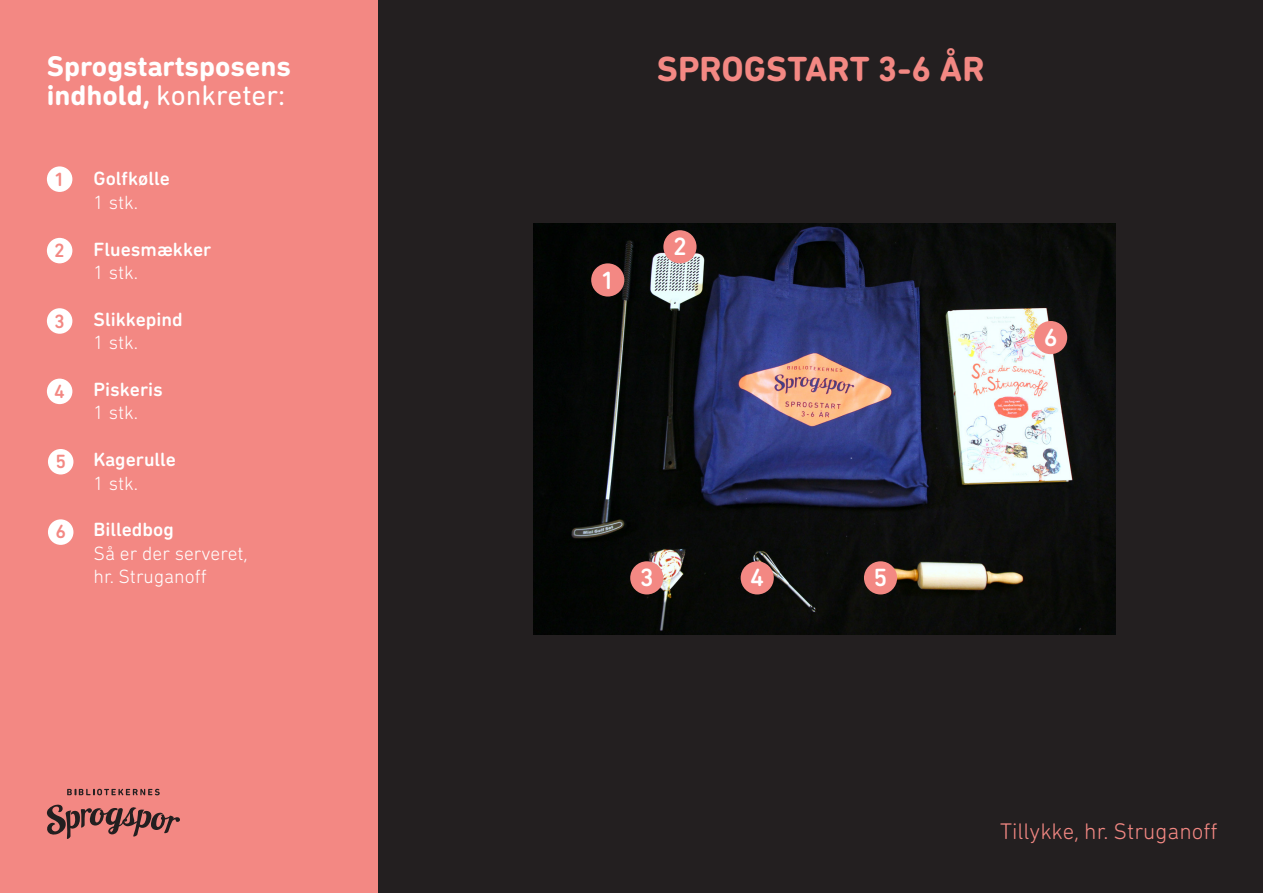
<style>
.page{position:relative;width:1263px;height:893px;background:#231f20}
.page>*{position:absolute;margin:0;border:0;box-sizing:border-box;transform-origin:0 0}
.t1{font:700 35.55px "DIN Next Rounded LT Pro";color:#f38883}
.t2{font:700 28.95px/29.4px "DIN Next Rounded LT Pro";color:#fff}
.t3{font:500 25.35px "DIN Next Rounded LT Pro";color:#fff}
.t4{font:300 22.95px "DIN Next Rounded LT Pro";color:#f38883}
.t5{font:500 19.5px "DIN Next Rounded LT Pro";color:#fff}
.t6{font:300 19.5px "DIN Next Rounded LT Pro";color:#fff}
.t7{font:500 19.5px "DIN Next Rounded LT Pro";color:#f38883}
.s1{font-weight:400}
</style>
<div class="page">
<div style="left:0;top:0;width:377px;height:893px;background:#f38883"></div>
<svg style="left:46px;top:804px;width:134px;height:35px"></svg>
<svg style="left:67px;top:789px;width:93px;height:6px"></svg>
<div style="left:47px;top:166px;width:25px;height:26px;background:#fff;border-radius:50%"></div>
<div style="left:47px;top:308px;width:25px;height:26px;background:#fff;border-radius:50%"></div>
<div style="left:47px;top:238px;width:25px;height:25px;background:#fff;border-radius:50%"></div>
<div style="left:47px;top:379px;width:25px;height:25px;background:#fff;border-radius:50%"></div>
<div style="left:48px;top:449px;width:25px;height:25px;background:#fff;border-radius:50%"></div>
<div style="left:48px;top:519px;width:25px;height:26px;background:#fff;border-radius:50%"></div>
<img style="left:534px;top:223px;width:582px;height:412px">
<div style="left:591px;top:263px;width:33px;height:34px;background:#f38883;border-radius:50%"></div>
<div style="left:663px;top:230px;width:33px;height:33px;background:#f38883;border-radius:50%"></div>
<div style="left:630px;top:561px;width:33px;height:33px;background:#f38883;border-radius:50%"></div>
<div style="left:741px;top:561px;width:33px;height:33px;background:#f38883;border-radius:50%"></div>
<div style="left:864px;top:561px;width:33px;height:33px;background:#f38883;border-radius:50%"></div>
<div style="left:1034px;top:321px;width:33px;height:33px;background:#f38883;border-radius:50%"></div>
<p class="t2" style="left:47px;top:51px;width:246px">Sprogstartsposens indhold, <span class="s1">konkreter:</span></p>
<p class="t7" style="left:54px;top:169px;width:12px">1</p>
<p class="t7" style="left:54px;top:239px;width:12px">2</p>
<p class="t7" style="left:54px;top:310px;width:12px">3</p>
<p class="t7" style="left:54px;top:380px;width:12px">4</p>
<p class="t7" style="left:55px;top:450px;width:12px">5</p>
<p class="t7" style="left:55px;top:520px;width:12px">6</p>
<p class="t5" style="left:94px;top:167px;width:78px">Golfkølle</p>
<p class="t6" style="left:94px;top:191px;width:46px">1 stk.</p>
<p class="t5" style="left:94px;top:238px;width:119px">Fluesmækker</p>
<p class="t6" style="left:94px;top:261px;width:46px">1 stk.</p>
<p class="t5" style="left:94px;top:308px;width:91px">Slikkepind</p>
<p class="t6" style="left:94px;top:331px;width:46px">1 stk.</p>
<p class="t5" style="left:94px;top:378px;width:71px">Piskeris</p>
<p class="t6" style="left:94px;top:401px;width:46px">1 stk.</p>
<p class="t5" style="left:94px;top:448px;width:84px">Kagerulle</p>
<p class="t6" style="left:94px;top:472px;width:46px">1 stk.</p>
<p class="t5" style="left:94px;top:518px;width:82px">Billedbog</p>
<p class="t6" style="left:94px;top:542px;width:156px">Så er der serveret,</p>
<p class="t6" style="left:94px;top:565px;width:115px">hr. Struganoff</p>
<p class="t1" style="left:657px;top:48px;width:329px">SPROGSTART 3-6 ÅR</p>
<p class="t3" style="left:601px;top:266px;width:15px">1</p>
<p class="t3" style="left:673px;top:232px;width:15px">2</p>
<p class="t3" style="left:1044px;top:323px;width:15px">6</p>
<p class="t3" style="left:640px;top:563px;width:15px">3</p>
<p class="t3" style="left:750px;top:563px;width:15px">4</p>
<p class="t3" style="left:873px;top:563px;width:15px">5</p>
<p class="t4" style="left:1000px;top:818px;width:219px">Tillykke, hr. Struganoff</p>
</div>
